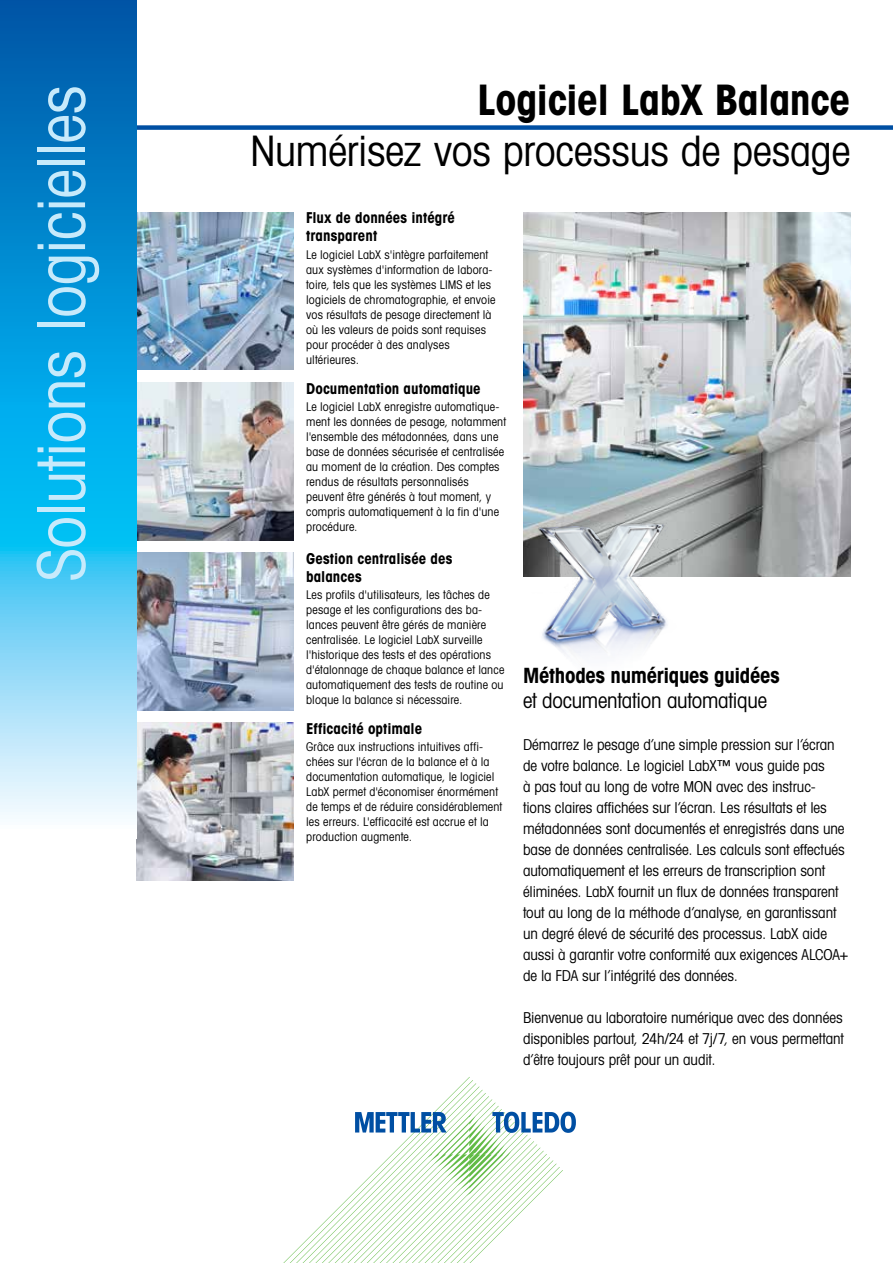
<style>
.page{position:relative;width:893px;height:1263px;background:#fff}
.page>*{position:absolute;margin:0;border:0;box-sizing:border-box;transform-origin:0 0}
.t1{font:66px "Avant Gardefor MT Bk";letter-spacing:-.015em;color:#c7eafb}
.t2{font:42px "Avant Gardefor MT Bk";letter-spacing:-.005em;color:#000}
.t3{font:42px "Avant Gardefor MT Bd";letter-spacing:-.01em;color:#000}
.t4{font:21px "Avant Gardefor MT Bk";letter-spacing:-.015em;color:#000}
.t5{font:21px "Avant Gardefor MT Bd";letter-spacing:-.015em;color:#000}
.t6{font:15px/21px "Avant Gardefor MT Bk";letter-spacing:-.005em;color:#000}
.t7{font:15px/18px "Avant Gardefor MT Bd";letter-spacing:.005em;color:#000}
.t8{font:12px/15px "Avant Gardefor MT Bk";letter-spacing:.015em;color:#000}
</style>
<div class="page">
<img style="left:136px;top:723px;width:157px;height:157px">
<img style="left:136px;top:553px;width:157px;height:157px">
<img style="left:136px;top:383px;width:157px;height:157px">
<img style="left:136px;top:213px;width:157px;height:157px">
<img style="left:523px;top:213px;width:327px;height:363px">
<img style="left:529px;top:514px;width:153px;height:142px">
<div style="left:111px;top:125px;width:782px;height:5px;background:#004fa3"></div>
<svg style="left:283px;top:1077px;width:293px;height:186px"></svg>
<svg style="left:0;top:0;width:136px;height:819px;background:#32a8df"></svg>
<h1 class="t1" style="left:21px;top:581px;width:498px;rotate:-90deg">Solutions logicielles</h1>
<h2 class="t3" style="left:477px;top:73px;width:375px">Logiciel LabX Balance</h2>
<h2 class="t2" style="left:250px;top:125px;width:602px">Numérisez vos processus de pesage</h2>
<p class="t7" style="left:306px;top:209px;width:150px">Flux de données intégré transparent</p>
<p class="t8" style="left:306px;top:247px;width:191px">Le logiciel LabX s'intègre parfaitement aux systèmes d'information de labora&shy;toire, tels que les systèmes LIMS et les logiciels de chromatographie, et envoie vos résultats de pesage directement là où les valeurs de poids sont requises pour procéder à des analyses ultérieures.</p>
<p class="t7" style="left:306px;top:379px;width:176px">Documentation automatique</p>
<p class="t8" style="left:306px;top:399px;width:201px">Le logiciel LabX enregistre automatique&shy;ment les données de pesage, notamment l'ensemble des métadonnées, dans une base de données sécurisée et centralisée au moment de la création. Des comptes rendus de résultats personnalisés peuvent être générés à tout moment, y compris automatiquement à la fin d'une procédure.</p>
<p class="t7" style="left:306px;top:549px;width:148px">Gestion centralisée des balances</p>
<p class="t8" style="left:306px;top:587px;width:200px">Les profils d'utilisateurs, les tâches de pesage et les configurations des ba&shy;lances peuvent être gérés de manière centralisée. Le logiciel LabX surveille l'historique des tests et des opérations d'étalonnage de chaque balance et lance automatiquement des tests de routine ou bloque la balance si nécessaire.</p>
<p class="t7" style="left:306px;top:719px;width:118px">Efficacité optimale</p>
<p class="t8" style="left:306px;top:739px;width:198px">Grâce aux instructions intuitives affi&shy;chées sur l'écran de la balance et à la documentation automatique, le logiciel LabX permet d'économiser énormément de temps et de réduire considérablement les erreurs. L'efficacité est accrue et la production augmente.</p>
<h3 class="t5" style="left:523px;top:661px;width:258px">Méthodes numériques guidées</h3>
<h3 class="t4" style="left:523px;top:687px;width:246px">et documentation automatique</h3>
<p class="t6" style="left:523px;top:734px;width:327px">Démarrez le pesage d’une simple pression sur l’écran de votre balance. Le logiciel LabX™ vous guide pas<br>à pas tout au long de votre MON avec des instruc-<br>tions claires affichées sur l’écran. Les résultats et les métadonnées sont documentés et enregistrés dans une base de données centralisée. Les calculs sont effectués automatiquement et les erreurs de transcription sont éliminées. LabX fournit un flux de données transparent tout au long de la méthode d’analyse, en garantissant un degré élevé de sécurité des processus. LabX aide aussi à garantir votre conformité aux exigences ALCOA+ de la FDA sur l’intégrité des données.</p>
<p class="t6" style="left:523px;top:1007px;width:322px;text-align:justify">Bienvenue au laboratoire numérique avec des données disponibles partout, 24h/24 et 7j/7, en vous permettant d’être toujours prêt pour un audit.</p>
</div>
